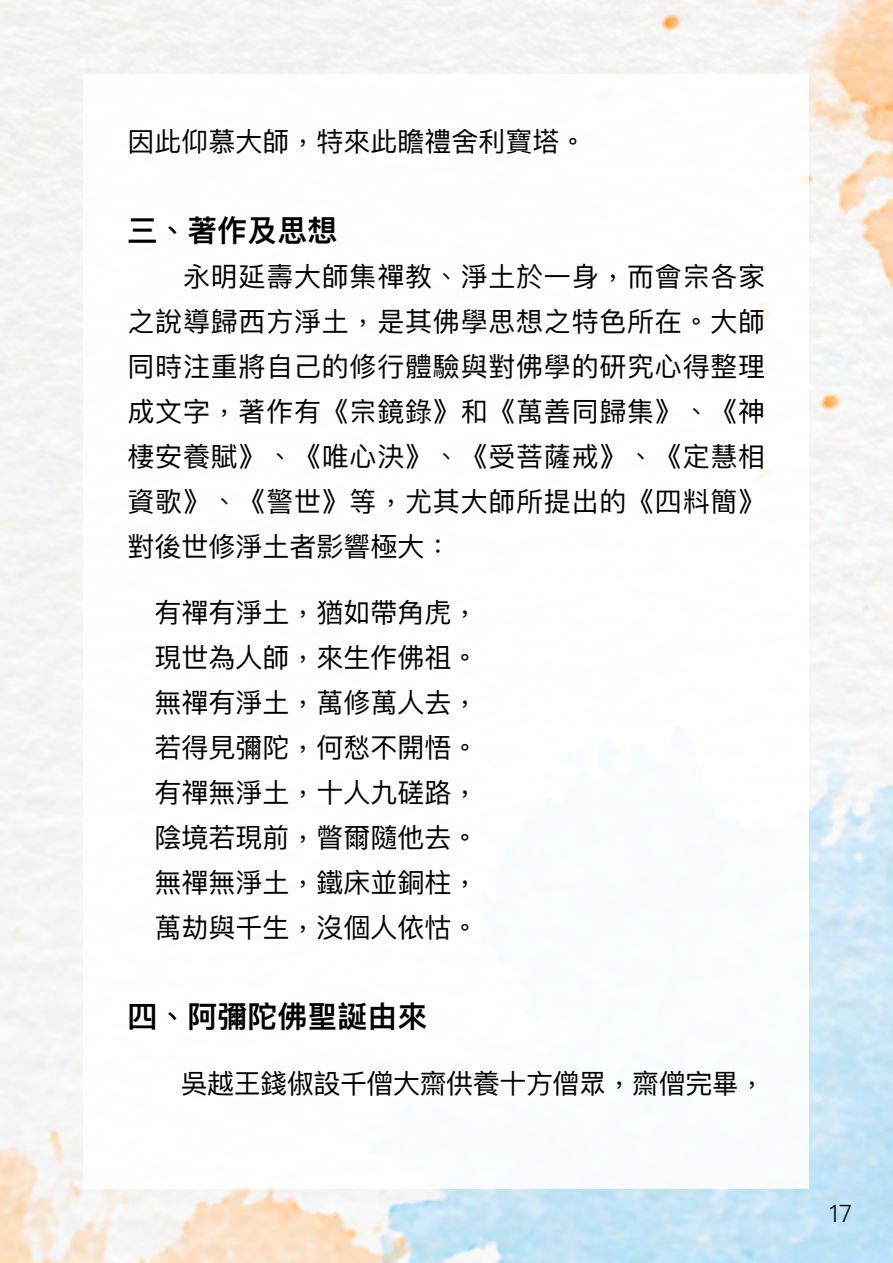
<style>
.page{position:relative;width:893px;height:1263px;background:#fff}
.page>*{position:absolute;margin:0;border:0;box-sizing:border-box;transform-origin:0 0}
.t1{font:600 30px "Ping Fang TC";color:#000}
.t2{font:27px/45px "Ping Fang TC";color:#000;text-align:justify}
.t3{font:300 24px "Ping Fang TC";color:#000}
.s1{color:#d0121b}
</style>
<div class="page">
<img style="left:0;top:0;width:893px;height:1263px">
<div style="left:84px;top:74px;width:725px;height:1114px;background:#fff"></div>
<p class="t2" style="left:128px;top:118px;width:460px">因此仰慕大師，特來此瞻禮舍利寶塔。</p>
<p class="t1" style="left:128px;top:212px;width:212px">三、著作及思想</p>
<p class="t2" style="left:128px;top:253px;width:639px"><span class="s1">　　</span>永明延壽大師集禪教、淨土於一身，而會宗各家之說導歸西方淨土，是其佛學思想之特色所在。大師同時注重將自己的修行體驗與對佛學的研究心得整理成文字，著作有《宗鏡錄》和《萬善同歸集》、《神棲安養賦》、《唯心決》、《受菩薩戒》、《定慧相資歌》、《警世》等，尤其大師所提出的《四料簡》對後世修淨土者影響極大：</p>
<p class="t2" style="left:155px;top:589px;width:326px">有禪有淨土，猶如帶角虎，現世為人師，來生作佛祖。無禪有淨土，萬修萬人去，若得見彌陀，何愁不開悟。有禪無淨土，十人九磋路，陰境若現前，瞥爾隨他去。無禪無淨土，鐵床並銅柱，萬劫與千生，沒個人依怙。</p>
<p class="t1" style="left:128px;top:998px;width:301px">四、阿彌陀佛聖誕由來</p>
<p class="t2" style="left:128px;top:1060px;width:639px"><span class="s1">　　</span>吳越王錢俶設千僧大齋供養十方僧眾，齋僧完畢，</p>
<p class="t3" style="left:829px;top:1198px;width:24px">17</p>
</div>
